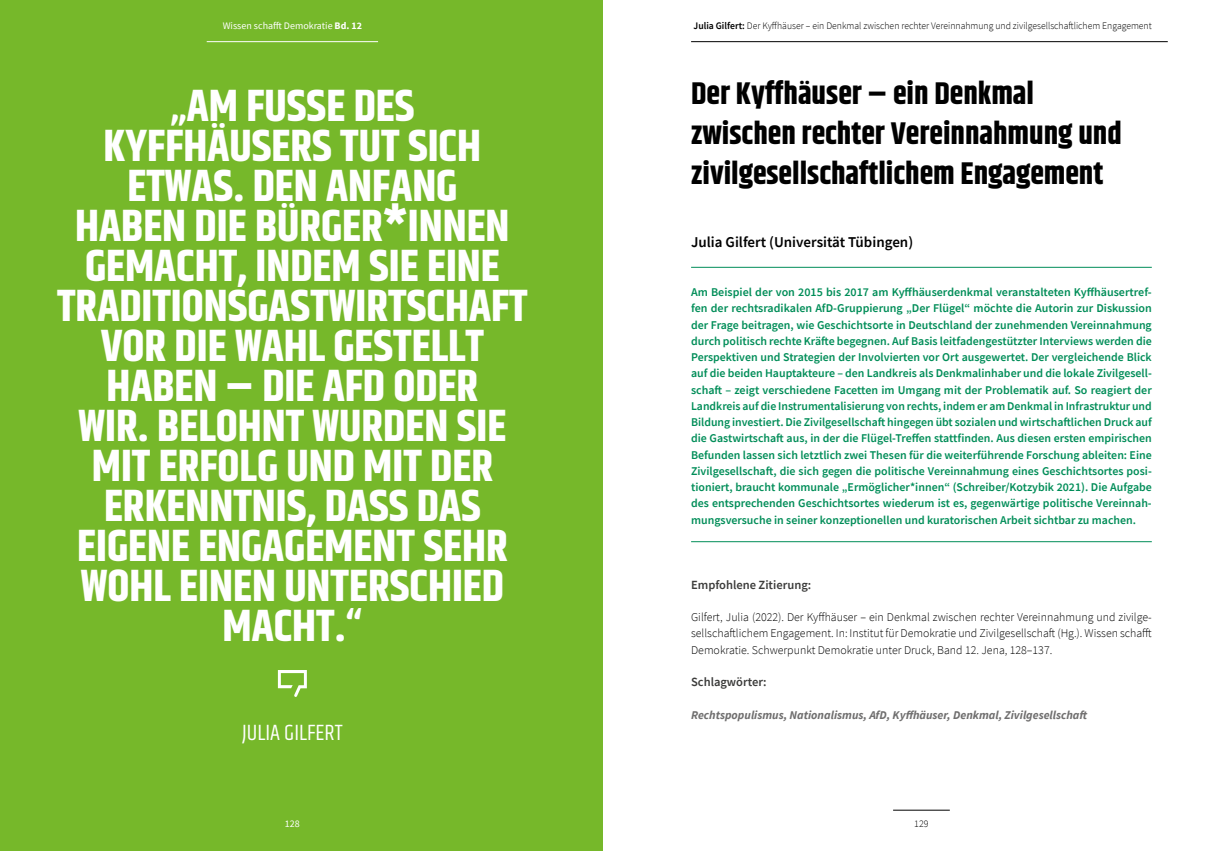
<style>
.page{position:relative;width:1205px;height:851px;background:#fff}
.page>*{position:absolute;margin:0;border:0;box-sizing:border-box;transform-origin:0 0}
.t1{font:700 45px/40px "Khand";color:#fff;text-align:center}
.t2{font:700 31.25px/40px "Khand";color:#000}
.t3{font:22.62px "Khand";color:#fff}
.t4{font:600 15px "Source Sans Pro";color:#000}
.t5{font:600 12.5px "Source Sans Pro";color:#3c3c3b}
.t6{font:600 11.88px/16.2px "Source Sans Pro";color:#008d58;text-align:justify}
.t7{font:300 11.88px/16.2px "Source Sans Pro";color:#000;text-align:justify}
.t8{font:italic 700 11.88px "Source Sans Pro";color:#706f6f}
.t9{font:300 10px "Source Sans Pro";color:#000}
.t10{font:10px "Source Sans Pro";color:#fff}
.s1{font-weight:700}
.s2{font-weight:600}
</style>
<div class="page">
<div style="left:0;top:0;width:602px;height:850px;background:#76b82a"></div>
<svg style="left:278px;top:670px;width:29px;height:27px"></svg>
<hr style="left:207px;top:41px;width:171px;height:1px;background:#fff">
<hr style="left:893px;top:809px;width:57px;height:1px;background:#000">
<hr style="left:691px;top:41px;width:477px;height:1px;background:#000">
<hr style="left:691px;top:267px;width:461px;height:1px;background:#008d58">
<hr style="left:691px;top:541px;width:461px;height:1px;background:#008d58">
<p class="t10" style="left:223px;top:19px;width:141px">Wissen schafft Demokratie <span class="s1">Bd. 12</span></p>
<p class="t9" style="left:693px;top:19px;width:460px"><span class="s2">Julia Gilfert:</span> Der Kyffhäuser – ein Denkmal zwischen rechter Vereinnahmung und zivilgesellschaftlichem Engagement</p>
<p class="t1" style="left:57px;top:88px;width:472px">„AM FUSSE DES<br>KYFFHÄUSERS TUT SICH<br>ETWAS. DEN ANFANG<br>HABEN DIE BÜRGER*INNEN<br>GEMACHT, INDEM SIE EINE<br>TRADITIONSGASTWIRTSCHAFT<br>VOR DIE WAHL GESTELLT<br>HABEN – DIE AFD ODER<br>WIR. BELOHNT WURDEN SIE<br>MIT ERFOLG UND MIT DER<br>ERKENNTNIS, DASS DAS<br>EIGENE ENGAGEMENT SEHR<br>WOHL EINEN UNTERSCHIED<br>MACHT.“</p>
<h3 class="t3" style="left:242px;top:718px;width:102px">JULIA GILFERT</h3>
<p class="t10" style="left:285px;top:816px;width:16px">128</p>
<h2 class="t2" style="left:691px;top:75px;width:432px">Der Kyffhäuser – ein Denkmal zwischen rechter Vereinnahmung und zivilgesellschaftlichem Engagement</h2>
<p class="t4" style="left:691px;top:232px;width:224px">Julia Gilfert (Universität Tübingen)</p>
<p class="t6" style="left:691px;top:284px;width:462px">Am Beispiel der von 2015 bis 2017 am Kyffhäuserdenkmal veranstalteten Kyffhäusertref&shy;fen der rechtsradikalen AfD-Gruppierung „Der Flügel“ möchte die Autorin zur Diskussion der Frage beitragen, wie Geschichtsorte in Deutschland der zunehmenden Vereinnahmung durch politisch rechte Kräfte begegnen. Auf Basis leitfadengestützter Interviews werden die Perspektiven und Strategien der Involvierten vor Ort ausgewertet. Der vergleichende Blick auf die beiden Hauptakteure – den Landkreis als Denkmalinhaber und die lokale Zivilgesell&shy;schaft – zeigt verschiedene Facetten im Umgang mit der Problematik auf. So reagiert der Landkreis auf die Instrumentalisierung von rechts, indem er am Denkmal in Infrastruktur und Bildung investiert. Die Zivilgesellschaft hingegen übt sozialen und wirtschaftlichen Druck auf die Gastwirtschaft aus, in der die Flügel-Treffen stattfinden. Aus diesen ersten empirischen Befunden lassen sich letztlich zwei Thesen für die weiterführende Forschung ableiten: Eine Zivilgesellschaft, die sich gegen die politische Vereinnahmung eines Geschichtsortes posi&shy;tioniert, braucht kommunale „Ermöglicher*innen“ (Schreiber/Kotzybik 2021). Die Aufgabe des entsprechenden Geschichtsortes wiederum ist es, gegenwärtige politische Vereinnah&shy;mungsversuche in seiner konzeptionellen und kuratorischen Arbeit sichtbar zu machen.</p>
<p class="t5" style="left:691px;top:576px;width:122px">Empfohlene Zitierung:</p>
<p class="t7" style="left:691px;top:609px;width:462px">Gilfert, Julia (2022). Der Kyffhäuser – ein Denkmal zwischen rechter Vereinnahmung und zivilge&shy;sellschaftlichem Engagement. In: Institut für Demokratie und Zivilgesellschaft (Hg.). Wissen schafft Demokratie. Schwerpunkt Demokratie unter Druck, Band 12. Jena, 128–137.</p>
<p class="t5" style="left:691px;top:673px;width:77px">Schlagwörter:</p>
<p class="t8" style="left:691px;top:706px;width:398px">Rechtspopulismus, Nationalismus, AfD, Kyffhäuser, Denkmal, Zivilgesellschaft</p>
<p class="t9" style="left:914px;top:817px;width:16px">129</p>
</div>
